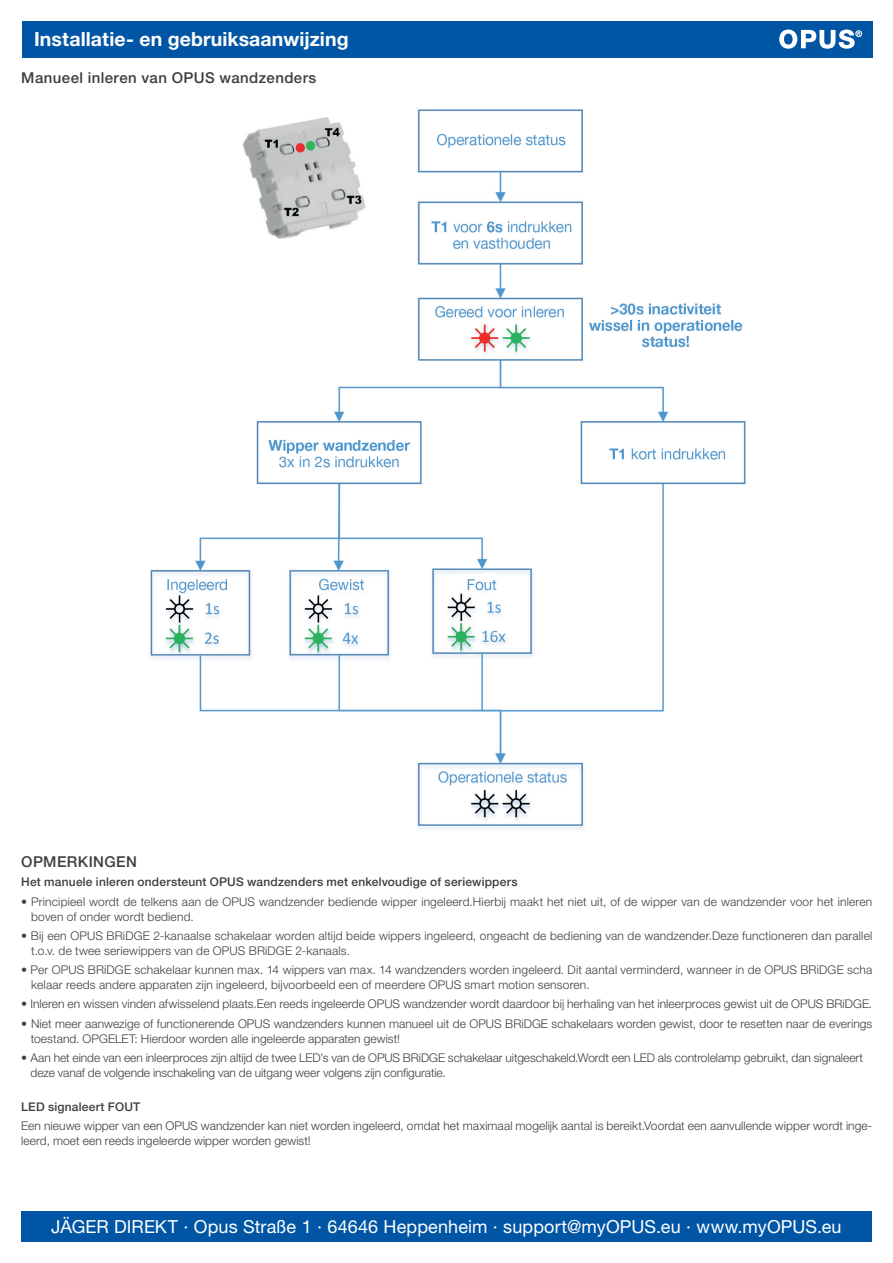
<style>
.page{position:relative;width:893px;height:1263px;background:#fff}
.page>*{position:absolute;margin:0;border:0;box-sizing:border-box;transform-origin:0 0}
.t1{font:700 19.5px "Helvetica Neue LT Pro";letter-spacing:.005em;color:#fff}
.t2{font:18px "Helvetica Neue LT Pro";letter-spacing:.005em;color:#fff}
.t3{font:500 15px "Helvetica Neue LT Pro";letter-spacing:.025em;color:#3e3e3f}
.t4{font:300 12px/15px "Helvetica Neue LT Pro";letter-spacing:.005em;color:#3e3e3f}
.t5{font:500 12px "Helvetica Neue LT Pro";letter-spacing:.015em;color:#3e3e3f}
</style>
<div class="page">
<div style="left:22px;top:21px;width:850px;height:37px;background:#0155a5"></div>
<svg style="left:779px;top:30px;width:83px;height:19px"></svg>
<img style="left:150px;top:109px;width:596px;height:721px">
<div style="left:171px;top:719px;width:70px;height:18px;background:#fff"></div>
<div style="left:21px;top:1211px;width:851px;height:31px;background:#0155a5"></div>
<h1 class="t1" style="left:34px;top:27px;width:316px">Installatie- en gebruiksaanwijzing</h1>
<p class="t3" style="left:21px;top:69px;width:297px">Manueel inleren van OPUS wandzenders</p>
<p class="t3" style="left:21px;top:853px;width:117px">OPMERKINGEN</p>
<p class="t5" style="left:21px;top:875px;width:498px">Het manuele inleren ondersteunt OPUS wandzenders met enkelvoudige of seriewippers</p>
<p class="t4" style="left:31px;top:893px;width:842px;text-indent:-10px">• Principieel wordt de telkens aan de OPUS wandzender bediende wipper ingeleerd.Hierbij maakt het niet uit, of de wipper van de wandzender voor het inleren boven of onder wordt bediend.</p>
<p class="t4" style="left:31px;top:928px;width:843px;text-indent:-10px">• Bij een OPUS BRiDGE 2-kanaalse schakelaar worden altijd beide wippers ingeleerd, ongeacht de bediening van de wandzender.Deze functioneren dan parallel t.o.v. de twee seriewippers van de OPUS BRiDGE 2-kanaals.</p>
<p class="t4" style="left:31px;top:962px;width:843px;text-indent:-10px">• Per OPUS BRiDGE schakelaar kunnen max. 14 wippers van max. 14 wandzenders worden ingeleerd. Dit aantal verminderd, wanneer in de OPUS BRiDGE scha kelaar reeds andere apparaten zijn ingeleerd, bijvoorbeeld een of meerdere OPUS smart motion sensoren.</p>
<p class="t4" style="left:21px;top:996px;width:852px">• Inleren en wissen vinden afwisselend plaats.Een reeds ingeleerde OPUS wandzender wordt daardoor bij herhaling van het inleerproces gewist uit de OPUS BRiDGE.</p>
<p class="t4" style="left:31px;top:1015px;width:843px;text-indent:-10px">• Niet meer aanwezige of functionerende OPUS wandzenders kunnen manueel uit de OPUS BRiDGE schakelaars worden gewist, door te resetten naar de everings toestand. OPGELET: Hierdoor worden alle ingeleerde apparaten gewist!</p>
<p class="t4" style="left:31px;top:1050px;width:834px;text-indent:-9px">• Aan het einde van een inleerproces zijn altijd de twee LED’s van de OPUS BRiDGE schakelaar uitgeschakeld.Wordt een LED als controlelamp gebruikt, dan signaleert deze vanaf de volgende inschakeling van de uitgang weer volgens zijn configuratie.</p>
<p class="t5" style="left:21px;top:1099px;width:121px">LED signaleert FOUT</p>
<p class="t4" style="left:21px;top:1118px;width:853px">Een nieuwe wipper van een OPUS wandzender kan niet worden ingeleerd, omdat het maximaal mogelijk aantal is bereikt.Voordat een aanvullende wipper wordt inge&shy;leerd, moet een reeds ingeleerde wipper worden gewist!</p>
<h2 class="t2" style="left:51px;top:1215px;width:792px">JÄGER DIREKT · Opus Straße 1 · 64646 Heppenheim · support@myOPUS.eu · www.myOPUS.eu</h2>
</div>
